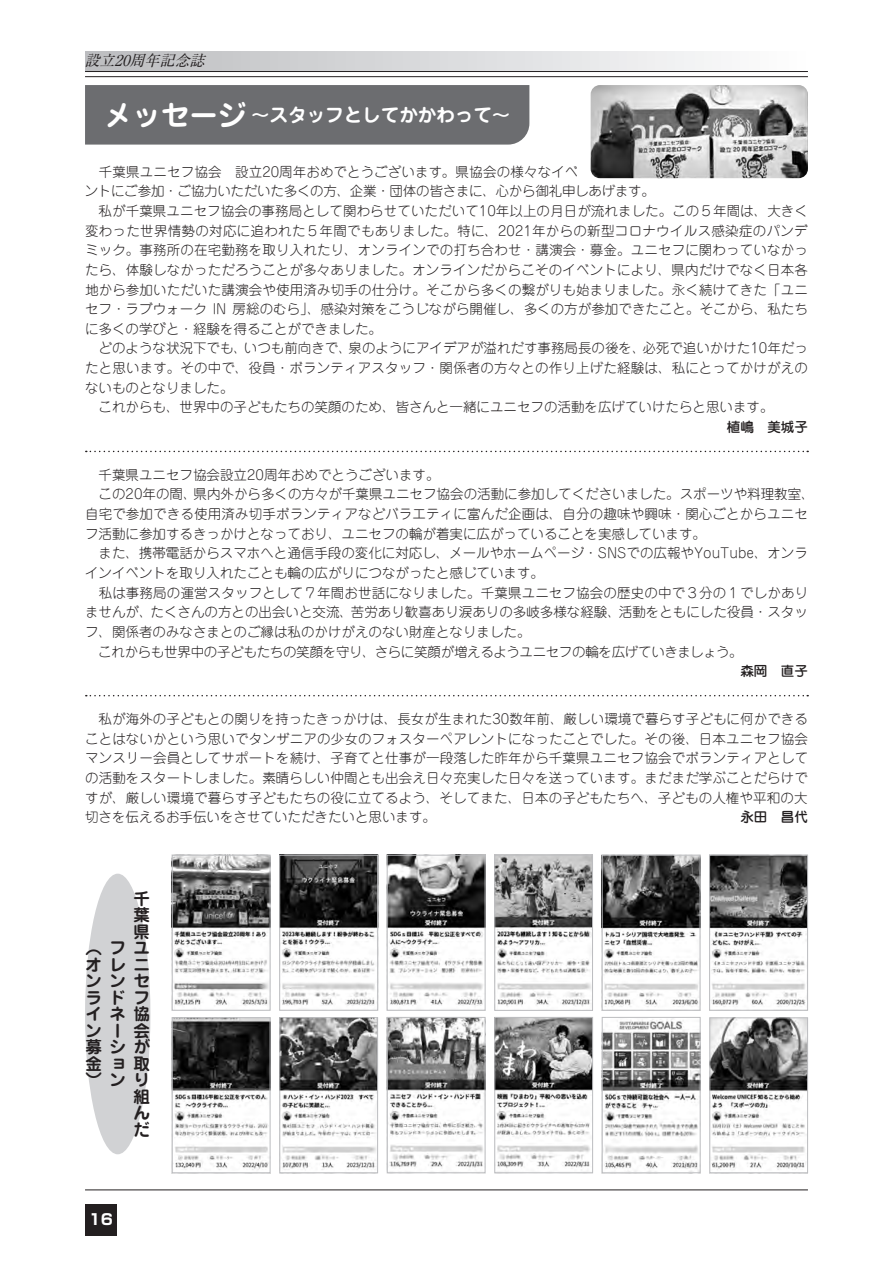
<style>
.page{position:relative;width:893px;height:1263px;background:#fff}
.page>*{position:absolute;margin:0;border:0;box-sizing:border-box;transform-origin:0 0}
.t1{font:700 18.6px "Jun 501 Pro";color:#fff}
.t2{font:700 16.5px/16.5px "Jun 501 Pro";color:#231f20}
.t3{font:italic 15px "Ryumin Pro";color:#231f20}
.t4{font:700 15px "Shin Go Pro";color:#fff}
.t5{font:300 13.5px/19.6px "Jun 101 Pro";color:#231f20}
.t6{font:500 13.5px "Jun 34 Pro";color:#231f20}
.s1{font-size:28.5px}
</style>
<div class="page">
<svg style="left:86px;top:451px;width:722px;height:1px"></svg>
<svg style="left:86px;top:695px;width:722px;height:1px"></svg>
<div style="left:85px;top:85px;width:444px;height:60px;background:#6c6d70"></div>
<img style="left:591px;top:85px;width:217px;height:93px">
<img style="left:174px;top:857px;width:94px;height:149px">
<div style="left:172px;top:855px;width:98px;height:155px;border:1px solid #bcbdc0"></div>
<img style="left:389px;top:857px;width:94px;height:149px">
<div style="left:387px;top:855px;width:98px;height:155px;border:1px solid #bcbdc0"></div>
<img style="left:281px;top:857px;width:95px;height:149px">
<div style="left:279px;top:855px;width:99px;height:155px;border:1px solid #bcbdc0"></div>
<img style="left:496px;top:857px;width:95px;height:150px">
<div style="left:494px;top:855px;width:99px;height:156px;border:1px solid #bcbdc0"></div>
<img style="left:281px;top:1019px;width:95px;height:151px">
<div style="left:279px;top:1017px;width:99px;height:156px;border:1px solid #bcbdc0"></div>
<img style="left:389px;top:1019px;width:94px;height:149px">
<div style="left:387px;top:1017px;width:98px;height:156px;border:1px solid #bcbdc0"></div>
<img style="left:496px;top:1019px;width:95px;height:149px">
<div style="left:494px;top:1017px;width:99px;height:156px;border:1px solid #bcbdc0"></div>
<img style="left:604px;top:1019px;width:94px;height:152px">
<div style="left:602px;top:1017px;width:98px;height:156px;border:1px solid #bcbdc0"></div>
<img style="left:711px;top:1019px;width:95px;height:151px">
<div style="left:709px;top:1017px;width:99px;height:156px;border:1px solid #bcbdc0"></div>
<img style="left:604px;top:857px;width:94px;height:150px">
<div style="left:602px;top:855px;width:98px;height:156px;border:1px solid #bcbdc0"></div>
<img style="left:711px;top:857px;width:95px;height:150px">
<div style="left:709px;top:855px;width:99px;height:156px;border:1px solid #bcbdc0"></div>
<img style="left:174px;top:1019px;width:94px;height:151px">
<div style="left:172px;top:1017px;width:98px;height:156px;border:1px solid #bcbdc0"></div>
<div style="left:85px;top:874px;width:65px;height:280px;background:#d1d2d4;border-radius:50%"></div>
<div style="left:85px;top:1204px;width:32px;height:31px;background:#231f20"></div>
<div style="left:85px;top:51px;width:723px;height:21px;background:linear-gradient(to right,#bbbcbf,#fdfdfe)"></div>
<hr style="left:85px;top:76px;width:723px;height:1px;background:#231f20">
<hr style="left:85px;top:1190px;width:723px;height:1px;background:#231f20">
<hr style="left:85px;top:71px;width:723px;height:1px;background:#231f20">
<p class="t3" style="left:85px;top:49px;width:127px">設立20周年記念誌</p>
<h1 class="t1" style="left:104px;top:100px;width:408px"><span class="s1">メッセージ</span>～スタッフとしてかかわって～</h1>
<p class="t5" style="left:85px;top:160px;width:725px">　千葉県ユニセフ協会　設立20周年おめでとうございます。県協会の様々なイベ<br>ントにご参加・ご協力いただいた多くの方、企業・団体の皆さまに、心から御礼申しあげます。<br>　私が千葉県ユニセフ協会の事務局として関わらせていただいて10年以上の月日が流れました。この５年間は、大きく変わった世界情勢の対応に追われた５年間でもありました。特に、2021年からの新型コロナウイルス感染症のパンデミック。事務所の在宅勤務を取り入れたり、オンラインでの打ち合わせ・講演会・募金。ユニセフに関わっていなかったら、体験しなかっただろうことが多々ありました。オンラインだからこそのイベントにより、県内だけでなく日本各地から参加いただいた講演会や使用済み切手の仕分け。そこから多くの繋がりも始まりました。永く続けてきた「ユニセフ・ラブウォーク IN 房総のむら」、感染対策をこうじながら開催し、多くの方が参加できたこと。そこから、私たちに多くの学びと・経験を得ることができました。<br>　どのような状況下でも、いつも前向きで、泉のようにアイデアが溢れだす事務局長の後を、必死で追いかけた10年だったと思います。その中で、役員・ボランティアスタッフ・関係者の方々との作り上げた経験は、私にとってかけがえのないものとなりました。<br>　これからも、世界中の子どもたちの笑顔のため、皆さんと一緒にユニセフの活動を広げていけたらと思います。</p>
<p class="t6" style="left:727px;top:416px;width:82px">植嶋　美城子</p>
<p class="t5" style="left:85px;top:463px;width:731px">　千葉県ユニセフ協会設立20周年おめでとうございます。<br>　この20年の間、県内外から多くの方々が千葉県ユニセフ協会の活動に参加してくださいました。スポーツや料理教室、自宅で参加できる使用済み切手ボランティアなどバラエティに富んだ企画は、自分の趣味や興味・関心ごとからユニセフ活動に参加するきっかけとなっており、ユニセフの輪が着実に広がっていることを実感しています。<br>　また、携帯電話からスマホへと通信手段の変化に対応し、メールやホームページ・SNSでの広報やYouTube、オンラインイベントを取り入れたことも輪の広がりにつながったと感じています。<br>　私は事務局の運営スタッフとして７年間お世話になりました。千葉県ユニセフ協会の歴史の中で３分の１でしかありませんが、たくさんの方との出会いと交流、苦労あり歓喜あり涙ありの多岐多様な経験、活動をともにした役員・スタッフ、関係者のみなさまとのご縁は私のかけがえのない財産となりました。<br>　これからも世界中の子どもたちの笑顔を守り、さらに笑顔が増えるようユニセフの輪を広げていきましょう。</p>
<p class="t6" style="left:740px;top:660px;width:69px">森岡　直子</p>
<p class="t5" style="left:85px;top:707px;width:725px;text-align:justify">　私が海外の子どもとの関りを持ったきっかけは、長女が生まれた30数年前、厳しい環境で暮らす子どもに何かできることはないかという思いでタンザニアの少女のフォスターペアレントになったことでした。その後、日本ユニセフ協会マンスリー会員としてサポートを続け、子育てと仕事が一段落した昨年から千葉県ユニセフ協会でボランティアとしての活動をスタートしました。素晴らしい仲間とも出会え日々充実した日々を送っています。まだまだ学ぶことだらけですが、厳しい環境で暮らす子どもたちの役に立てるよう、そしてまた、日本の子どもたちへ、子どもの人権や平和の大切さを伝えるお手伝いをさせていただきたいと思います。</p>
<p class="t6" style="left:740px;top:806px;width:69px">永田　昌代</p>
<p class="t2" style="left:85px;top:938px;width:18px;text-align:justify">（オンライン募金）</p>
<p class="t2" style="left:109px;top:938px;width:17px">フレンドネーション</p>
<p class="t2" style="left:133px;top:889px;width:18px">千葉県ユニセフ協会が取り組んだ</p>
<p class="t4" style="left:89px;top:1208px;width:26px">16</p>
</div>
